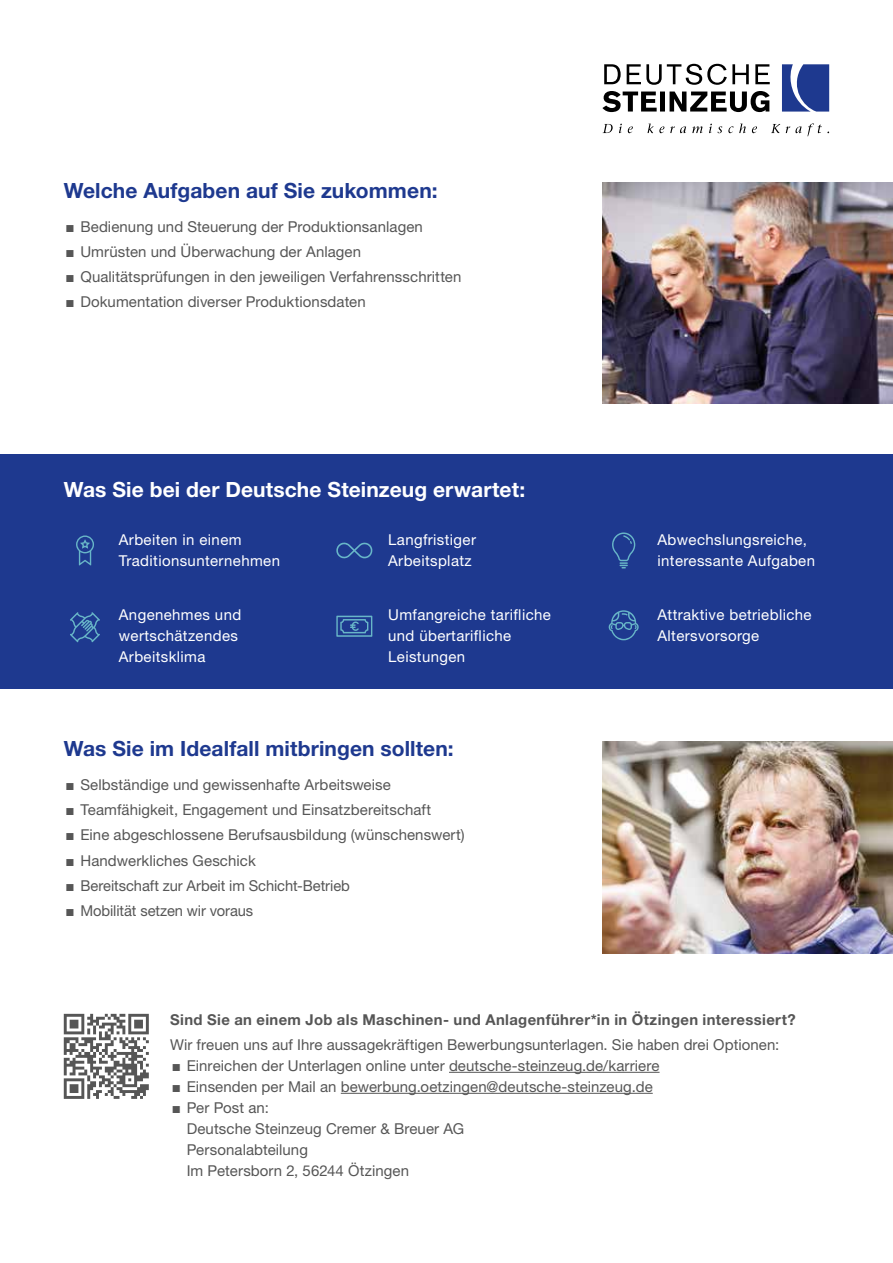
<style>
.page{position:relative;width:893px;height:1263px;background:#fff}
.page>*{position:absolute;margin:0;border:0;box-sizing:border-box;transform-origin:0 0}
.t1{font:700 45px "Helvetica Neue LT Pro";color:#565656}
.t2{font:700 21px "Helvetica Neue LT Pro";letter-spacing:.005em;color:#1e398f}
.t3{font:700 21px "Helvetica Neue LT Pro";letter-spacing:.005em;color:#fff}
.t4{font:15px/21px "Helvetica Neue LT Pro";letter-spacing:.005em;color:#565656}
.t5{font:15px/21px "Helvetica Neue LT Pro";letter-spacing:.025em;color:#fff}
.t6{font:700 15px "Helvetica Neue LT Pro";letter-spacing:.025em;color:#565656}
</style>
<div class="page">
<div style="left:0;top:454px;width:893px;height:235px;background:#1e398f"></div>
<img style="left:602px;top:183px;width:291px;height:221px">
<img style="left:602px;top:741px;width:291px;height:213px">
<svg style="left:603px;top:123px;width:226px;height:13px"></svg>
<svg style="left:602px;top:64px;width:168px;height:48px"></svg>
<svg style="left:782px;top:64px;width:47px;height:48px;background:#3d549e"></svg>
<hr style="left:449px;top:1072px;width:211px;height:1px;background:#565656">
<hr style="left:341px;top:1093px;width:312px;height:1px;background:#565656">
<svg style="left:64px;top:1014px;width:85px;height:85px"></svg>
<svg style="left:336px;top:542px;width:36px;height:17px"></svg>
<svg style="left:336px;top:616px;width:36px;height:21px"></svg>
<svg style="left:609px;top:610px;width:30px;height:30px"></svg>
<svg style="left:612px;top:532px;width:23px;height:36px"></svg>
<svg style="left:76px;top:535px;width:18px;height:31px"></svg>
<svg style="left:70px;top:612px;width:30px;height:30px"></svg>
<h2 class="t2" style="left:64px;top:177px;width:375px">Welche Aufgaben auf Sie zukommen:</h2>
<h1 class="t1" style="left:64px;top:187px;width:14px">.</h1>
<p class="t4" style="left:80px;top:215px;width:344px">Bedienung und Steuerung der Produktionsanlagen</p>
<h1 class="t1" style="left:64px;top:212px;width:14px">.</h1>
<p class="t4" style="left:80px;top:241px;width:282px">Umrüsten und Überwachung der Anlagen</p>
<h1 class="t1" style="left:64px;top:238px;width:14px">.</h1>
<p class="t4" style="left:80px;top:266px;width:383px">Qualitätsprüfungen in den jeweiligen Verfahrensschritten</p>
<h1 class="t1" style="left:64px;top:263px;width:14px">.</h1>
<p class="t4" style="left:80px;top:291px;width:287px">Dokumentation diverser Produktionsdaten</p>
<h2 class="t3" style="left:64px;top:476px;width:463px">Was Sie bei der Deutsche Steinzeug erwartet:</h2>
<p class="t5" style="left:388px;top:529px;width:89px">Langfristiger<br>Arbeitsplatz</p>
<p class="t5" style="left:119px;top:529px;width:163px">Arbeiten in einem<br>Traditionsunternehmen</p>
<p class="t5" style="left:657px;top:529px;width:159px">Abwechslungsreiche, interessante Aufgaben</p>
<p class="t5" style="left:119px;top:604px;width:124px">Angenehmes und wertschätzendes<br>Arbeitsklima</p>
<p class="t5" style="left:388px;top:604px;width:164px">Umfangreiche tarifliche und übertarifliche<br>Leistungen</p>
<p class="t5" style="left:657px;top:604px;width:156px">Attraktive betriebliche<br>Altersvorsorge</p>
<h2 class="t2" style="left:64px;top:735px;width:391px">Was Sie im Idealfall mitbringen sollten:</h2>
<h1 class="t1" style="left:64px;top:745px;width:14px">.</h1>
<p class="t4" style="left:80px;top:774px;width:312px">Selbständige und gewissenhafte Arbeitsweise</p>
<h1 class="t1" style="left:64px;top:771px;width:14px">.</h1>
<p class="t4" style="left:80px;top:799px;width:352px">Teamfähigkeit, Engagement und Einsatzbereitschaft</p>
<h1 class="t1" style="left:64px;top:796px;width:14px">.</h1>
<p class="t4" style="left:80px;top:824px;width:386px">Eine abgeschlossene Berufsausbildung (wünschenswert)</p>
<h1 class="t1" style="left:64px;top:821px;width:14px">.</h1>
<p class="t4" style="left:80px;top:849px;width:177px">Handwerkliches Geschick</p>
<h1 class="t1" style="left:64px;top:846px;width:14px">.</h1>
<p class="t4" style="left:80px;top:875px;width:271px">Bereitschaft zur Arbeit im Schicht-Betrieb</p>
<h1 class="t1" style="left:64px;top:872px;width:14px">.</h1>
<p class="t4" style="left:80px;top:900px;width:174px">Mobilität setzen wir voraus</p>
<p class="t6" style="left:170px;top:1010px;width:627px">Sind Sie an einem Job als Maschinen- und Anlagenführer*in in Ötzingen interessiert?</p>
<p class="t4" style="left:170px;top:1033px;width:611px">Wir freuen uns auf Ihre aussagekräftigen Bewerbungsunterlagen. Sie haben drei Optionen:</p>
<h1 class="t1" style="left:170px;top:1026px;width:14px">.</h1>
<p class="t4" style="left:187px;top:1054px;width:474px">Einreichen der Unterlagen online unter deutsche-steinzeug.de/karriere</p>
<h1 class="t1" style="left:170px;top:1047px;width:14px">.</h1>
<p class="t4" style="left:187px;top:1075px;width:467px">Einsenden per Mail an bewerbung.oetzingen@deutsche-steinzeug.de</p>
<h1 class="t1" style="left:170px;top:1068px;width:14px">.</h1>
<p class="t4" style="left:187px;top:1096px;width:279px">Per Post an:<br>Deutsche Steinzeug Cremer &amp; Breuer AG<br>Personalabteilung<br>Im Petersborn 2, 56244 Ötzingen</p>
</div>
